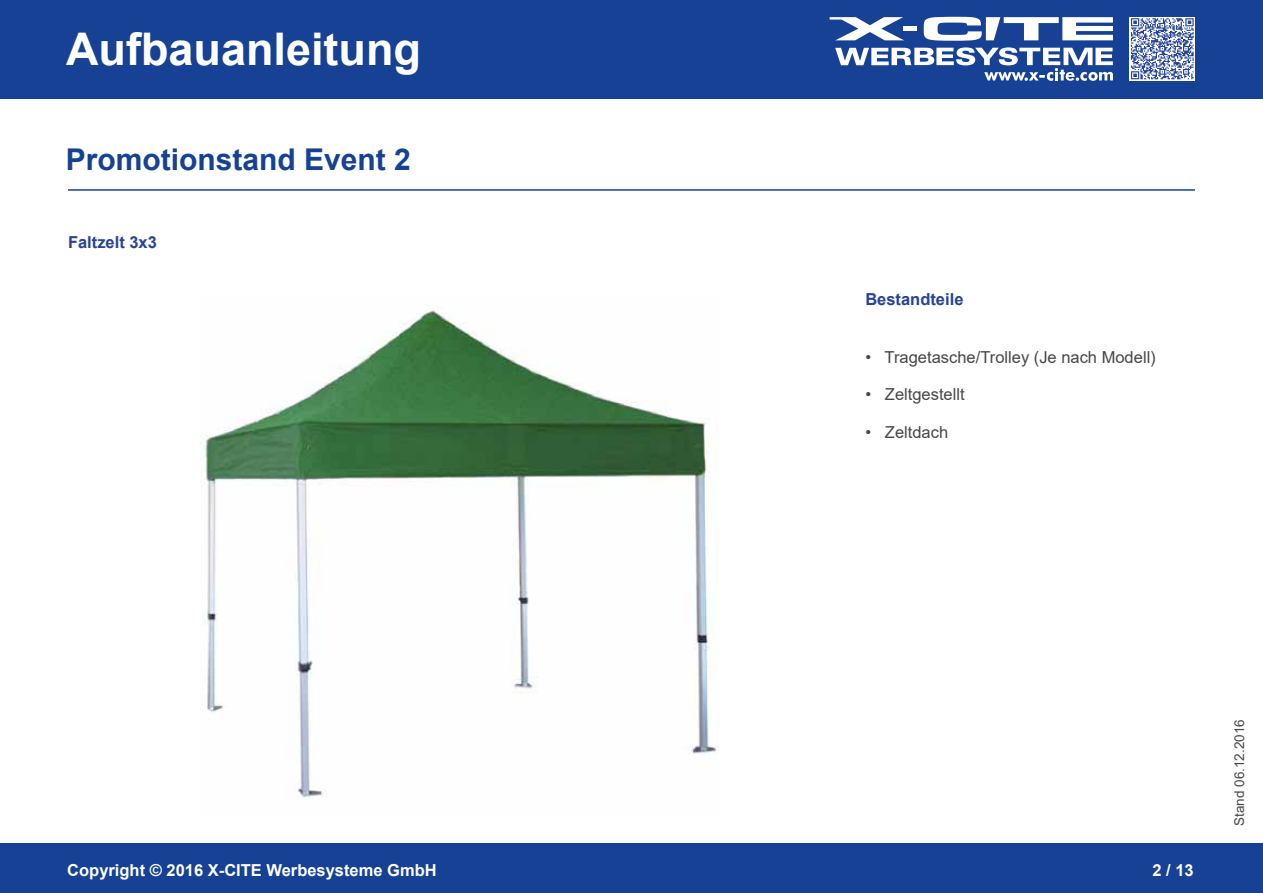
<style>
.page{position:relative;width:1263px;height:893px;background:#fff}
.page>*{position:absolute;margin:0;border:0;box-sizing:border-box;transform-origin:0 0}
.t1{font:700 45px "Arial";color:#fff}
.t2{font:700 30px "Arial";color:#164194}
.t3{font:16.5px "Arial";color:#484748}
.t4{font:700 16.5px "Arial";color:#fff}
.t5{font:700 16.5px "Arial";color:#294294}
.t6{font:13.5px "Arial";color:#484748}
</style>
<div class="page">
<div style="left:0;top:0;width:1263px;height:98px;background:#164194"></div>
<div style="left:0;top:844px;width:1263px;height:49px;background:#164194"></div>
<svg style="left:924px;top:17px;width:189px;height:24px"></svg>
<svg style="left:829px;top:17px;width:75px;height:23px"></svg>
<div style="left:903px;top:26px;width:14px;height:5px;background:#fff"></div>
<svg style="left:835px;top:47px;width:278px;height:34px"></svg>
<svg style="left:1130px;top:17px;width:65px;height:63px"></svg>
<svg style="left:1131px;top:18px;width:63px;height:61px"></svg>
<hr style="left:68px;top:189px;width:1127px;height:2px;background:#164194">
<img style="left:202px;top:309px;width:517px;height:489px">
<h1 class="t1" style="left:66px;top:18px;width:357px">Aufbauanleitung</h1>
<h2 class="t2" style="left:66px;top:138px;width:347px">Promotionstand Event 2</h2>
<p class="t5" style="left:68px;top:231px;width:90px">Faltzelt 3x3</p>
<p class="t4" style="left:67px;top:858px;width:371px">Copyright © 2016 X-CITE Werbesysteme GmbH</p>
<p class="t5" style="left:865px;top:288px;width:100px">Bestandteile</p>
<p class="t3" style="left:865px;top:346px;width:292px">• Tragetasche/Trolley (Je nach Modell)</p>
<p class="t3" style="left:865px;top:383px;width:101px">• Zeltgestellt</p>
<p class="t3" style="left:865px;top:421px;width:84px">• Zeltdach</p>
<p class="t4" style="left:1152px;top:858px;width:43px">2 / 13</p>
<p class="t6" style="left:1230px;top:826px;width:108px;rotate:-90deg">Stand 06.12.2016</p>
</div>
